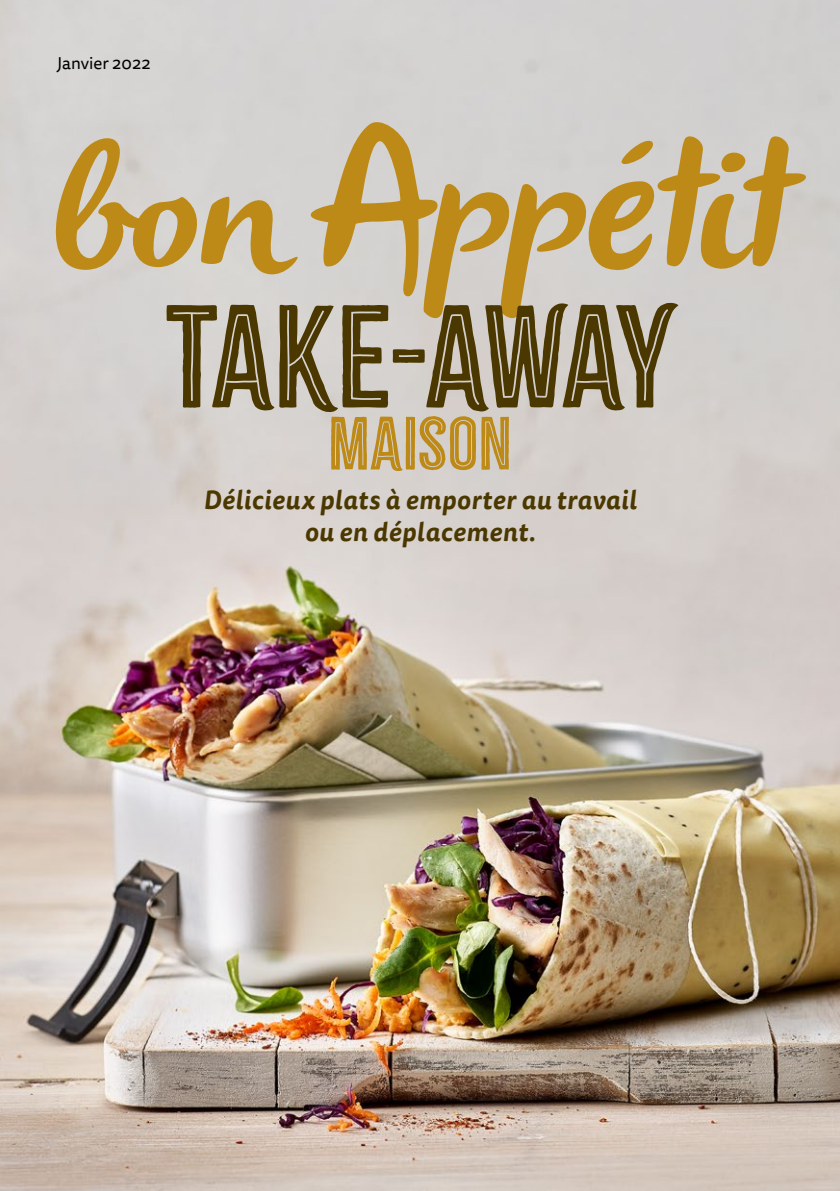
<style>
.page{position:relative;width:840px;height:1191px;background:#fff}
.page>*{position:absolute;margin:0;border:0;box-sizing:border-box;transform-origin:0 0}
.t1{font:italic 177px "Olivier";color:#be8a17}
.t2{font:128px "Citrus Gothic Inline";letter-spacing:-.02em;color:#4a3800}
.t3{font:66px "Citrus Gothic Inline";color:#be8a17}
.t4{font:italic 700 26px/32px "Tisa Sans OT";letter-spacing:.02em;color:#4a3800;text-align:center}
.t5{font:17px "Tisa Sans OT";color:#000}
.s1{font-size:171.6px}
.s2{font-size:210px}
</style>
<div class="page">
<img style="left:0;top:0;width:839px;height:1191px">
<p class="t5" style="left:57px;top:53px;width:95px">Janvier 2022</p>
<h1 class="t1" style="left:45px;top:109px;width:784px"><span class="s1">bon</span><span class="s2">A</span>ppétit</h1>
<h2 class="t2" style="left:165px;top:276px;width:510px">TAKE-AWAY</h2>
<h3 class="t3" style="left:327px;top:402px;width:186px">MAISON</h3>
<p class="t4" style="left:203px;top:485px;width:434px">Délicieux plats à emporter au travail ou en déplacement.</p>
</div>
